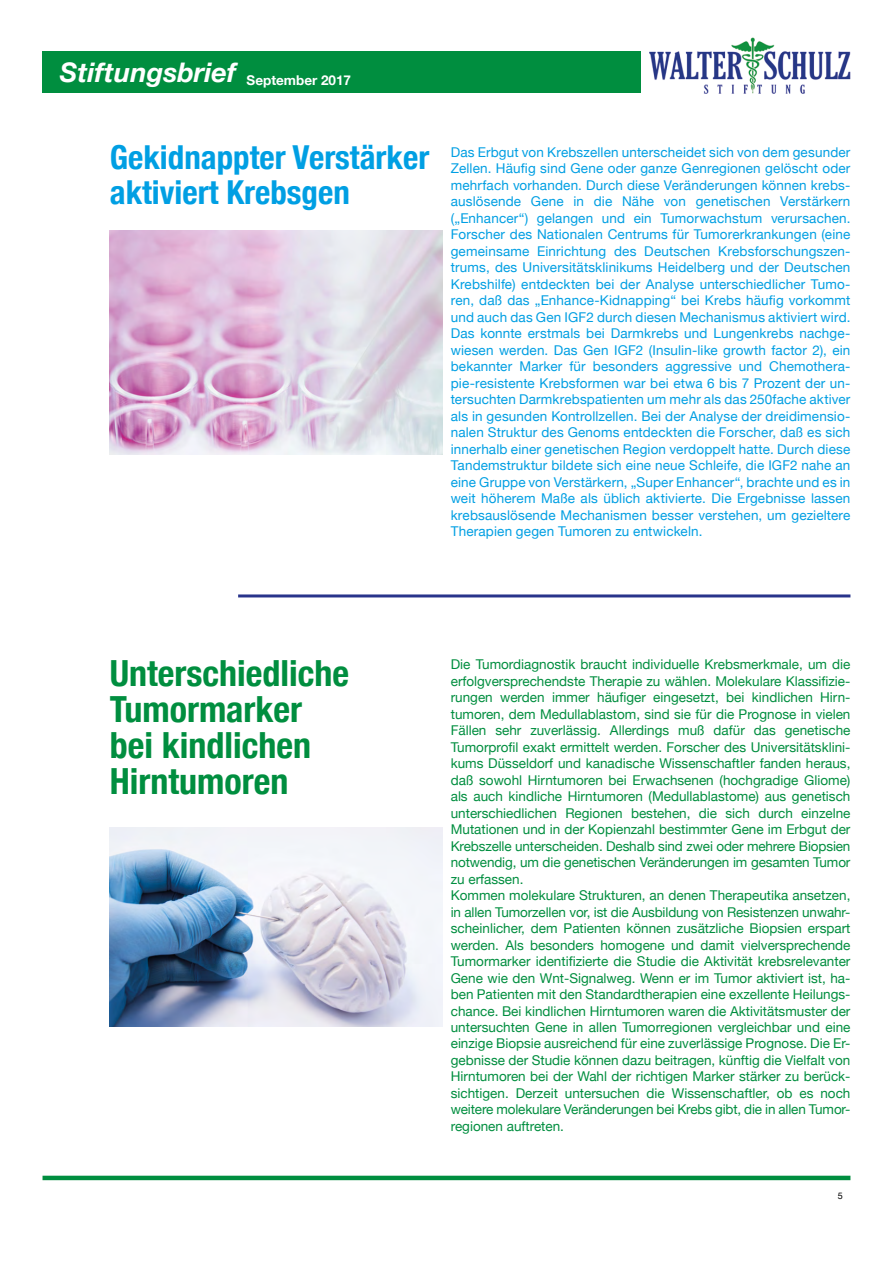
<style>
.page{position:relative;width:893px;height:1263px;background:#fff}
.page>*{position:absolute;margin:0;border:0;box-sizing:border-box;transform-origin:0 0}
.t1{font:700 condensed 36px/36px "Helvetica Neue";color:#008e3f}
.t2{font:700 condensed 33px/34.5px "Helvetica Neue";color:#009fe3}
.t3{font:italic 700 27px "Helvetica Neue";color:#fff}
.t4{font:13.5px/16.5px "Helvetica Neue";color:#008e3f}
.t5{font:13.5px/16.5px "Helvetica Neue";letter-spacing:.01em;color:#009fe3;text-align:justify}
.t6{font:9px "Helvetica Neue";color:#000}
</style>
<div class="page">
<img style="left:649px;top:38px;width:202px;height:55px">
<div style="left:43px;top:51px;width:598px;height:41px;background:#008e3f"></div>
<hr style="left:43px;top:1176px;width:807px;height:4px;background:#008e3f">
<img style="left:110px;top:231px;width:332px;height:224px">
<img style="left:110px;top:827px;width:332px;height:200px">
<hr style="left:238px;top:594px;width:612px;height:3px;background:#28348b">
<h3 class="t3" style="left:60px;top:51px;width:293px">Stiftungsbrief <sub>September</sub> <sub>2017</sub></h3>
<h2 class="t2" style="left:110px;top:138px;width:321px">Gekidnappter Verstärker aktiviert Krebsgen</h2>
<p class="t5" style="left:451px;top:144px;width:401px">Das Erbgut von Krebszellen unterscheidet sich von dem gesunder Zellen. Häufig sind Gene oder ganze Genregionen gelöscht oder mehrfach vorhanden. Durch diese Veränderungen können krebs&shy;auslösende Gene in die Nähe von genetischen Verstärkern („Enhancer“) gelangen und ein Tumorwachstum verursachen.<br>Forscher des Nationalen Centrums für Tumorerkrankungen (eine gemeinsame Einrichtung des Deutschen Krebsforschungszen&shy;trums, des Universitätsklinikums Heidelberg und der Deutschen Krebshilfe) entdeckten bei der Analyse unterschiedlicher Tumo&shy;ren, daß das „Enhance-Kidnapping“ bei Krebs häufig vorkommt und auch das Gen IGF2 durch diesen Mechanismus aktiviert wird.<br>Das konnte erstmals bei Darmkrebs und Lungenkrebs nachge&shy;wiesen werden. Das Gen IGF2 (Insulin-like growth factor 2), ein bekannter Marker für besonders aggressive und Chemothera&shy;pie-resistente Krebsformen war bei etwa 6 bis 7 Prozent der un&shy;tersuchten Darmkrebspatienten um mehr als das 250fache aktiver als in gesunden Kontrollzellen. Bei der Analyse der dreidimensio&shy;nalen Struktur des Genoms entdeckten die Forscher, daß es sich innerhalb einer genetischen Region verdoppelt hatte. Durch diese Tandemstruktur bildete sich eine neue Schleife, die IGF2 nahe an eine Gruppe von Verstärkern, „Super Enhancer“, brachte und es in weit höherem Maße als üblich aktivierte. Die Ergebnisse lassen krebsauslösende Mechanismen besser verstehen, um gezieltere Therapien gegen Tumoren zu entwickeln.</p>
<h1 class="t1" style="left:110px;top:653px;width:241px">Unterschiedliche<br>Tumormarker bei kindlichen<br>Hirntumoren</h1>
<p class="t4" style="left:451px;top:657px;width:401px">Die Tumordiagnostik braucht individuelle Krebsmerkmale, um die erfolgversprechendste Therapie zu wählen. Molekulare Klassifizie&shy;rungen werden immer häufiger eingesetzt, bei kindlichen Hirn&shy;tumoren, dem Medullablastom, sind sie für die Prognose in vielen Fällen sehr zuverlässig. Allerdings muß dafür das genetische Tumorprofil exakt ermittelt werden. Forscher des Universitätsklini&shy;kums Düsseldorf und kanadische Wissenschaftler fanden heraus, daß sowohl Hirntumoren bei Erwachsenen (hochgradige Gliome) als auch kindliche Hirntumoren (Medullablastome) aus genetisch unterschiedlichen Regionen bestehen, die sich durch einzelne Mutationen und in der Kopienzahl bestimmter Gene im Erbgut der Krebszelle unterscheiden. Deshalb sind zwei oder mehrere Biopsien notwendig, um die genetischen Veränderungen im gesamten Tumor zu erfassen.<br>Kommen molekulare Strukturen, an denen Therapeutika ansetzen, in allen Tumorzellen vor, ist die Ausbildung von Resistenzen unwahr&shy;scheinlicher, dem Patienten können zusätzliche Biopsien erspart werden. Als besonders homogene und damit vielversprechende Tumormarker identifizierte die Studie die Aktivität krebsrelevanter Gene wie den Wnt-Signalweg. Wenn er im Tumor aktiviert ist, ha&shy;ben Patienten mit den Standardtherapien eine exzellente Heilungs&shy;chance. Bei kindlichen Hirntumoren waren die Aktivitätsmuster der untersuchten Gene in allen Tumorregionen vergleichbar und eine einzige Biopsie ausreichend für eine zuverlässige Prognose. Die Er&shy;gebnisse der Studie können dazu beitragen, künftig die Vielfalt von Hirntumoren bei der Wahl der richtigen Marker stärker zu berück&shy;sichtigen. Derzeit untersuchen die Wissenschaftler, ob es noch weitere molekulare Veränderungen bei Krebs gibt, die in allen Tumor&shy;regionen auftreten.</p>
<p class="t6" style="left:838px;top:1189px;width:7px">5</p>
</div>
